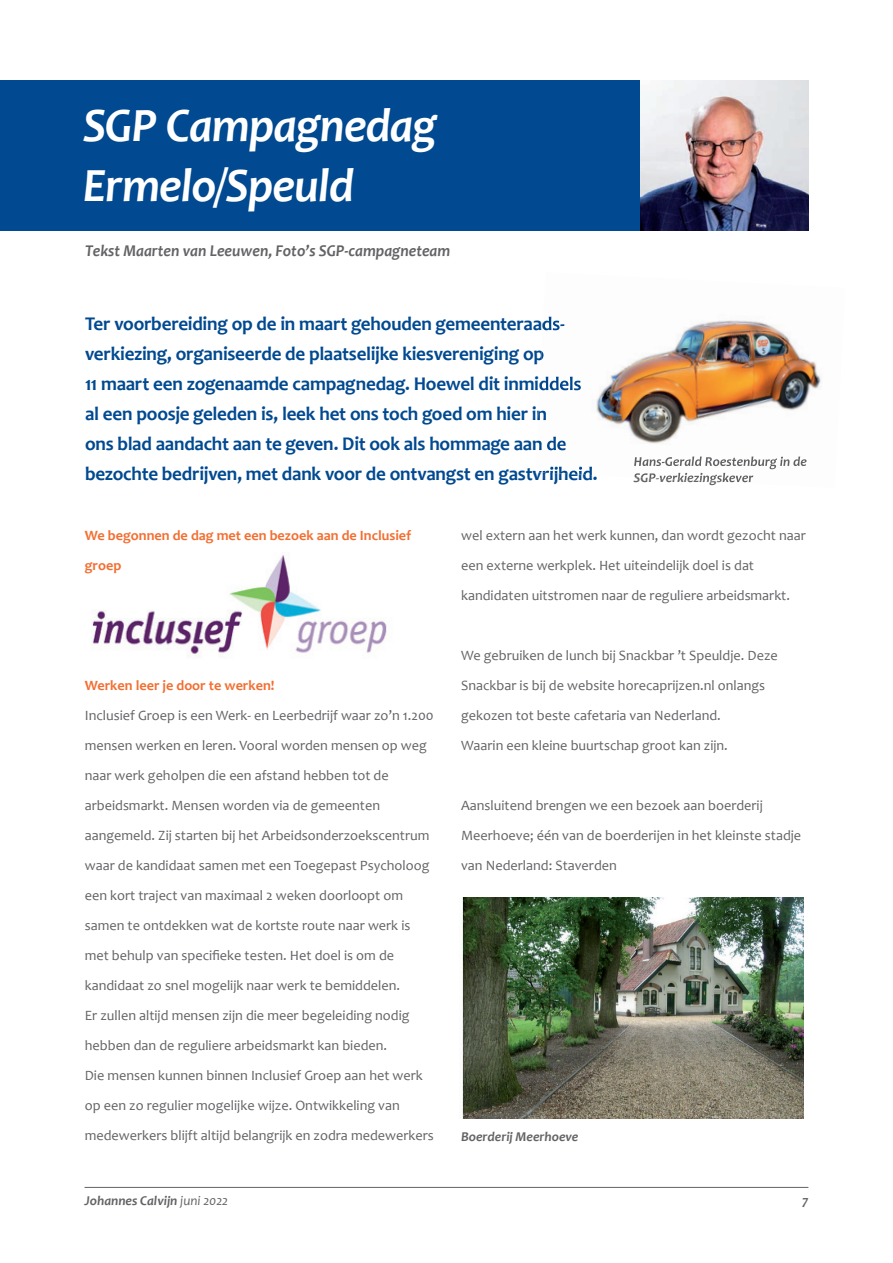
<style>
.page{position:relative;width:893px;height:1263px;background:#fff}
.page>*{position:absolute;margin:0;border:0;box-sizing:border-box;transform-origin:0 0}
.t1{font:italic 700 48px/60px "Candara";letter-spacing:-.015em;color:#fff}
.t2{font:700 19.5px/30px "Candara";letter-spacing:-.015em;color:#014990}
.t3{font:italic 700 16.5px "Candara";color:#636366;scale:.95 1}
.t4{font:14.25px/30px "Candara";color:#636366}
.t5{font:700 14.25px/30px "Candara";color:#f36e31}
.t6{font:italic 700 13.5px "Candara";color:#636366}
.s1{font-weight:400}
</style>
<div class="page">
<hr style="left:85px;top:1187px;width:723px;height:1px;background:#636366">
<img style="left:91px;top:555px;width:296px;height:100px">
<div style="left:0;top:81px;width:641px;height:150px;background:#014990"></div>
<img style="left:564px;top:320px;width:257px;height:157px">
<img style="left:542px;top:316px;width:22px;height:15px">
<img style="left:541px;top:351px;width:3px;height:9px">
<img style="left:539px;top:376px;width:42px;height:19px">
<img style="left:538px;top:410px;width:8px;height:11px">
<img style="left:536px;top:436px;width:30px;height:19px">
<img style="left:535px;top:466px;width:62px;height:9px">
<img style="left:634px;top:456px;width:173px;height:13px">
<img style="left:634px;top:473px;width:119px;height:10px">
<img style="left:462px;top:897px;width:342px;height:221px">
<img style="left:641px;top:81px;width:167px;height:150px">
<h1 class="t1" style="left:83px;top:95px;width:356px">SGP Campagnedag<br>Ermelo/Speuld</h1>
<p class="t3" style="left:85px;top:241px;width:386px">Tekst Maarten van Leeuwen, Foto’s SGP-campagneteam</p>
<p class="t2" style="left:85px;top:309px;width:514px">Ter voorbereiding op de in maart gehouden gemeenteraads&shy;verkiezing, organiseerde de plaatselijke kiesvereniging op<br>11 maart een zogenaamde campagnedag. Hoewel dit inmiddels al een poosje geleden is, leek het ons toch goed om hier in<br>ons blad aandacht aan te geven. Dit ook als hommage aan de bezochte bedrijven, met dank voor de ontvangst en gastvrijheid.</p>
<p class="t6" style="left:634px;top:469px;width:121px">SGP-verkiezingskever</p>
<p class="t5" style="left:85px;top:520px;width:328px">We begonnen de dag met een bezoek aan de Inclusief groep</p>
<p class="t5" style="left:85px;top:670px;width:191px">Werken leer je door te werken!</p>
<p class="t4" style="left:85px;top:700px;width:350px">Inclusief Groep is een Werk- en Leerbedrijf waar zo’n 1.200 mensen werken en leren. Vooral worden mensen op weg naar werk geholpen die een afstand hebben tot de arbeidsmarkt. Mensen worden via de gemeenten aangemeld. Zij starten bij het Arbeidsonderzoekscentrum waar de kandidaat samen met een Toegepast Psycholoog een kort traject van maximaal 2 weken doorloopt om samen te ontdekken wat de kortste route naar werk is met behulp van specifieke testen. Het doel is om de kandidaat zo snel mogelijk naar werk te bemiddelen.<br>Er zullen altijd mensen zijn die meer begeleiding nodig hebben dan de reguliere arbeidsmarkt kan bieden.<br>Die mensen kunnen binnen Inclusief Groep aan het werk op een zo regulier mogelijke wijze. Ontwikkeling van medewerkers blijft altijd belangrijk en zodra medewerkers</p>
<p class="t4" style="left:461px;top:520px;width:346px">wel extern aan het werk kunnen, dan wordt gezocht naar een externe werkplek. Het uiteindelijk doel is dat kandidaten uitstromen naar de reguliere arbeidsmarkt.</p>
<p class="t4" style="left:461px;top:640px;width:318px">We gebruiken de lunch bij Snackbar ’t Speuldje. Deze Snackbar is bij de website horecaprijzen.nl onlangs gekozen tot beste cafetaria van Nederland.<br>Waarin een kleine buurtschap groot kan zijn.</p>
<p class="t4" style="left:461px;top:790px;width:342px">Aansluitend brengen we een bezoek aan boerderij<br>Meerhoeve; één van de boerderijen in het kleinste stadje van Nederland: Staverden</p>
<p class="t6" style="left:461px;top:1129px;width:119px">Boerderij Meerhoeve</p>
<p class="t6" style="left:85px;top:1192px;width:145px">Johannes Calvijn <span class="s1">juni 2022</span></p>
<p class="t6" style="left:802px;top:1192px;width:8px">7</p>
</div>
